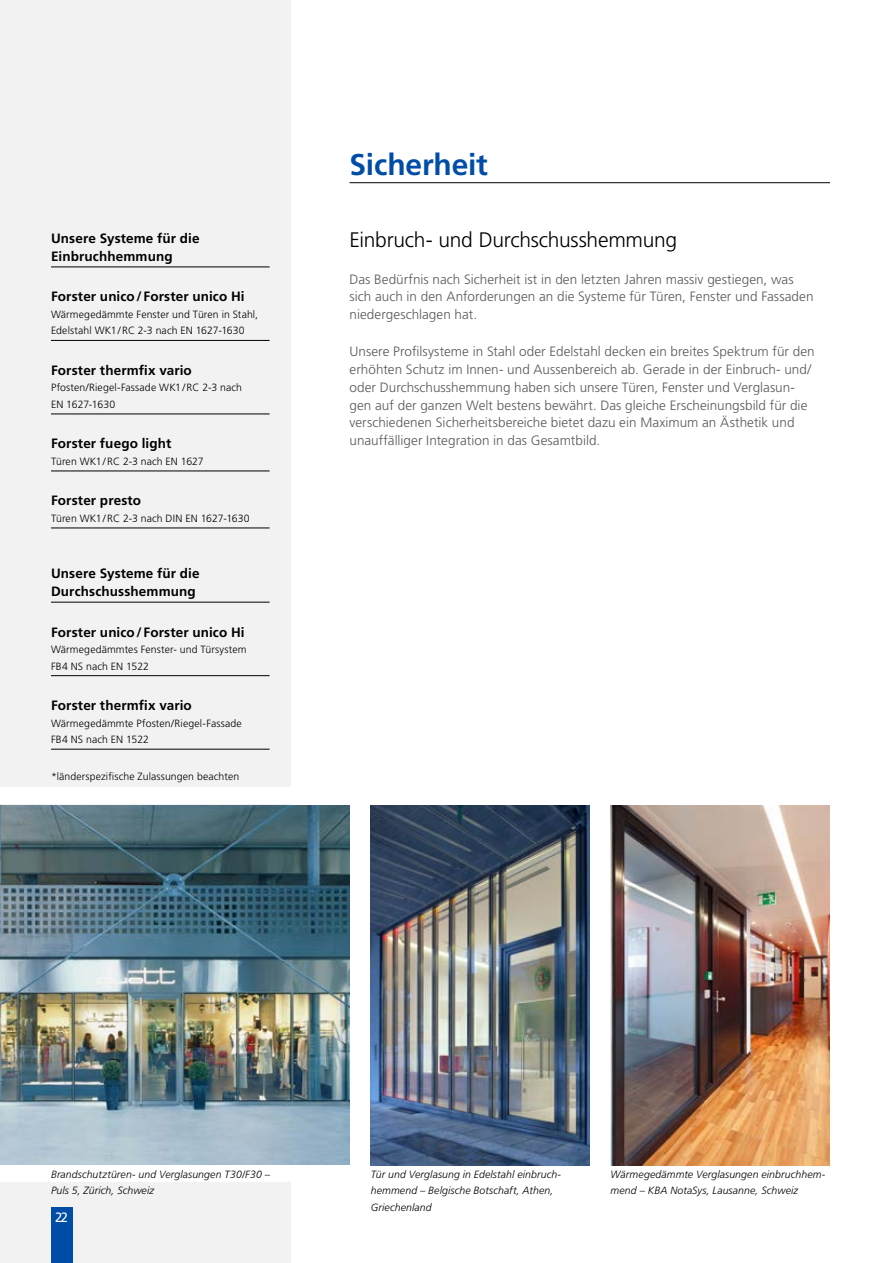
<style>
.page{position:relative;width:893px;height:1263px;background:#fff}
.page>*{position:absolute;margin:0;border:0;box-sizing:border-box;transform-origin:0 0}
.t1{font:700 30px "Frutiger";letter-spacing:-.005em;color:#004da7}
.t2{font:300 21px "Frutiger";letter-spacing:-.015em;color:#000}
.t3{font:300 13.5px/18px "Frutiger LT Std";letter-spacing:.005em;color:#595959}
.t4{font:700 13.5px/18px "Frutiger";letter-spacing:.01em;color:#000}
.t5{font:13.5px "Frutiger";color:#fff;scale:.95 1}
.t6{font:300 10.5px/16.5px "Frutiger LT Std";letter-spacing:.01em;color:#000}
.t7{font:italic 300 10.5px/16.5px "Frutiger";letter-spacing:.01em;color:#000}
</style>
<div class="page">
<div style="left:0;top:0;width:291px;height:1263px;background:#f2f2f2"></div>
<div style="left:51px;top:1208px;width:21px;height:55px;background:#004da7"></div>
<img style="left:611px;top:805px;width:218px;height:360px">
<img style="left:371px;top:805px;width:218px;height:360px">
<img style="left:0;top:805px;width:350px;height:360px">
<hr style="left:350px;top:182px;width:480px;height:1px;background:#000">
<div style="left:0;top:787px;width:317px;height:17px;background:#fff"></div>
<div style="left:0;top:1165px;width:350px;height:17px;background:#fff"></div>
<hr style="left:51px;top:267px;width:219px;height:1px;background:#000">
<hr style="left:51px;top:340px;width:219px;height:1px;background:#000">
<hr style="left:51px;top:528px;width:219px;height:1px;background:#000">
<hr style="left:51px;top:414px;width:219px;height:1px;background:#000">
<hr style="left:51px;top:471px;width:219px;height:1px;background:#000">
<hr style="left:51px;top:602px;width:219px;height:1px;background:#000">
<hr style="left:51px;top:675px;width:219px;height:1px;background:#000">
<hr style="left:51px;top:749px;width:219px;height:1px;background:#000">
<p class="t4" style="left:51px;top:229px;width:150px">Unsere Systeme für die<br>Einbruchhemmung</p>
<p class="t4" style="left:51px;top:288px;width:195px">Forster unico/ Forster unico Hi</p>
<p class="t6" style="left:51px;top:306px;width:209px">Wärmegedämmte Fenster und Türen in Stahl,<br>Edelstahl WK1/RC 2-3 nach EN 1627-1630</p>
<p class="t4" style="left:51px;top:361px;width:142px">Forster thermfix vario</p>
<p class="t6" style="left:51px;top:380px;width:193px">Pfosten/Riegel-Fassade WK1/RC 2-3 nach<br>EN 1627-1630</p>
<p class="t4" style="left:51px;top:435px;width:122px">Forster fuego light</p>
<p class="t6" style="left:51px;top:453px;width:154px">Türen WK1/RC 2-3 nach EN 1627</p>
<p class="t4" style="left:51px;top:492px;width:92px">Forster presto</p>
<p class="t6" style="left:51px;top:510px;width:200px">Türen WK1/RC 2-3 nach DIN EN 1627-1630</p>
<p class="t4" style="left:51px;top:564px;width:150px">Unsere Systeme für die<br>Durchschusshemmung</p>
<p class="t4" style="left:51px;top:623px;width:195px">Forster unico/ Forster unico Hi</p>
<p class="t6" style="left:51px;top:641px;width:197px">Wärmegedämmtes Fenster- und Türsystem<br>FB4 NS nach EN 1522</p>
<p class="t4" style="left:51px;top:696px;width:142px">Forster thermfix vario</p>
<p class="t6" style="left:51px;top:715px;width:192px">Wärmegedämmte Pfosten/Riegel-Fassade<br>FB4 NS nach EN 1522</p>
<p class="t6" style="left:51px;top:768px;width:190px">*länderspezifische Zulassungen beachten</p>
<h1 class="t1" style="left:350px;top:147px;width:140px">Sicherheit</h1>
<h2 class="t2" style="left:350px;top:228px;width:329px">Einbruch- und Durchschusshemmung</h2>
<p class="t3" style="left:350px;top:270px;width:465px">Das Bedürfnis nach Sicherheit ist in den letzten Jahren massiv gestiegen, was sich auch in den Anforderungen an die Systeme für Türen, Fenster und Fassaden niedergeschlagen hat.</p>
<p class="t3" style="left:350px;top:342px;width:467px">Unsere Profilsysteme in Stahl oder Edelstahl decken ein breites Spektrum für den erhöhten Schutz im Innen- und Aussenbereich ab. Gerade in der Einbruch- und/ oder Durchschusshemmung haben sich unsere Türen, Fenster und Verglasun&shy;gen auf der ganzen Welt bestens bewährt. Das gleiche Erscheinungsbild für die verschiedenen Sicherheitsbereiche bietet dazu ein Maximum an Ästhetik und unauffälliger Integration in das Gesamtbild.</p>
<p class="t7" style="left:51px;top:1166px;width:220px">Brandschutztüren- und Verglasungen T30/F30 –<br>Puls 5, Zürich, Schweiz</p>
<p class="t5" style="left:55px;top:1210px;width:15px">22</p>
<p class="t7" style="left:371px;top:1166px;width:192px">Tür und Verglasung in Edelstahl einbruch&shy;hemmend – Belgische Botschaft, Athen,<br>Griechenland</p>
<p class="t7" style="left:611px;top:1166px;width:216px">Wärmegedämmte Verglasungen einbruchhem&shy;mend – KBA NotaSys, Lausanne, Schweiz</p>
</div>
